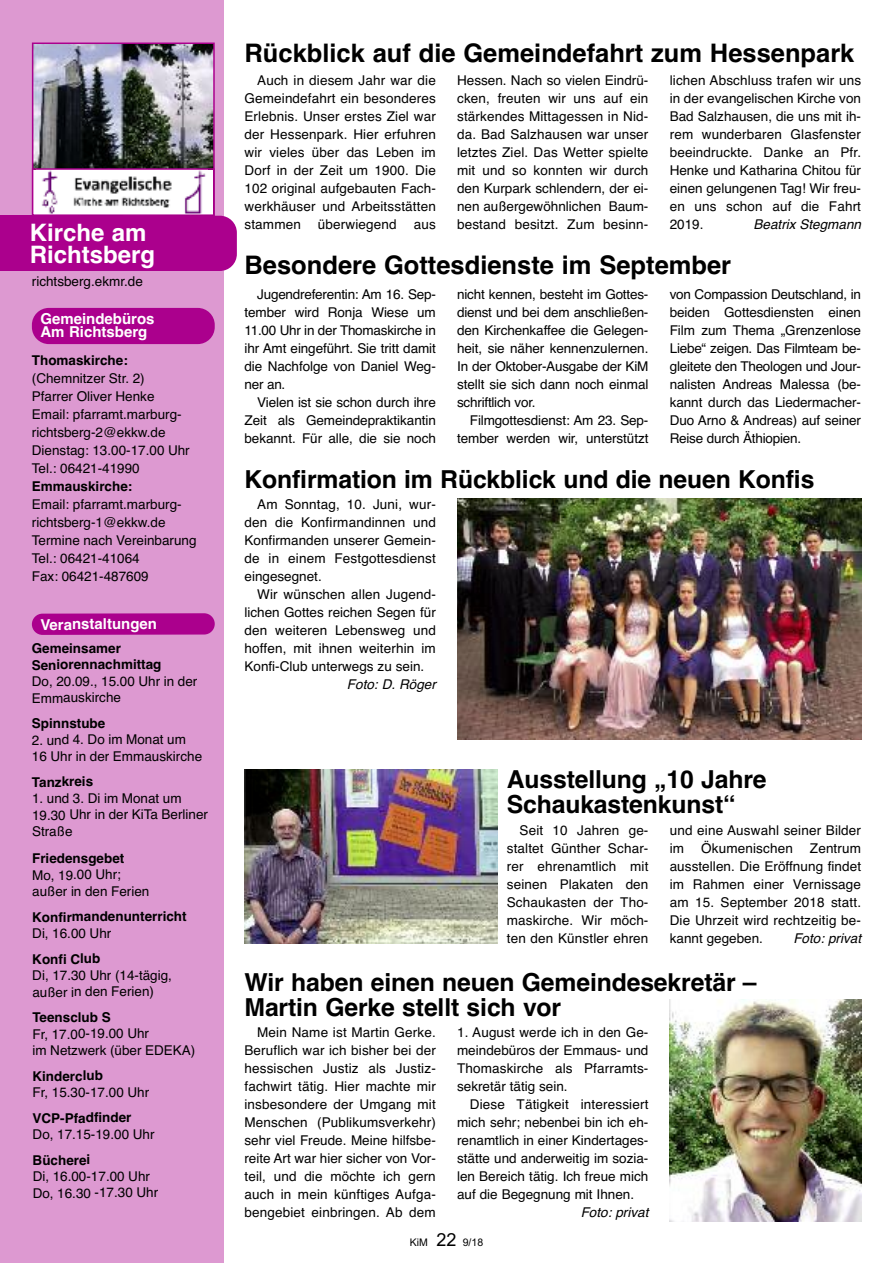
<style>
.page{position:relative;width:893px;height:1263px;background:#fff}
.page>*{position:absolute;margin:0;border:0;box-sizing:border-box;transform-origin:0 0}
.t1{font:700 25.5px "Helvetica";color:#000}
.t2{font:700 24.75px/25.5px "Helvetica";letter-spacing:-.005em;color:#000}
.t3{font:700 24px/22.5px "Helvetica";color:#fff}
.t4{font:700 15px/13.5px "Helvetica";color:#fff}
.t5{font:13.5px/18px "Helvetica";color:#000;text-align:justify}
.t6{font:700 13.5px/16.5px "Helvetica";letter-spacing:-.005em;color:#000}
.t7{font:italic 13.5px "Helvetica";color:#000}
.t8{font:10.5px "Arial";color:#000}
.s1{font-size:18px}
</style>
<div class="page">
<div style="left:0;top:0;width:223px;height:1263px;background:#dd99d1"></div>
<img style="left:35px;top:46px;width:177px;height:122px">
<div style="left:32px;top:43px;width:183px;height:197px;border:2px solid #ab008d"></div>
<div style="left:33px;top:170px;width:180px;height:44px;background:#fff"></div>
<img style="left:41px;top:171px;width:165px;height:42px">
<div style="left:32px;top:168px;width:183px;height:48px;border:2px solid #ab008d"></div>
<div style="left:78px;top:216px;width:159px;height:55px;background:#ab008d"></div>
<div style="left:32px;top:613px;width:183px;height:22px;background:#ab008d;border-radius:11px"></div>
<div style="left:0;top:216px;width:78px;height:55px;background:#ab008d"></div>
<div style="left:32px;top:308px;width:183px;height:36px;background:#ab008d;border-radius:17px"></div>
<img style="left:244px;top:769px;width:254px;height:175px">
<img style="left:670px;top:1000px;width:191px;height:222px">
<img style="left:457px;top:498px;width:404px;height:242px">
<h3 class="t3" style="left:30px;top:221px;width:127px">Kirche am<br>Richtsberg</h3>
<p class="t5" style="left:32px;top:272px;width:113px">richtsberg.ekmr.de</p>
<p class="t4" style="left:40px;top:312px;width:116px">Gemeindebüros<br>Am Richtsberg</p>
<p class="t6" style="left:32px;top:352px;width:98px">Thomaskirche:</p>
<p class="t5" style="left:32px;top:369px;width:159px;text-align:left">(Chemnitzer Str. 2)<br>Pfarrer Oliver Henke<br>Email: pfarramt.marburg&shy;richtsberg-2@ekkw.de<br>Dienstag: 13.00-17.00 Uhr<br>Tel.: 06421-41990</p>
<p class="t6" style="left:32px;top:478px;width:102px">Emmauskirche:</p>
<p class="t5" style="left:32px;top:495px;width:166px;text-align:left">Email: pfarramt.marburg&shy;richtsberg-1@ekkw.de<br>Termine nach Vereinbarung<br>Tel.: 06421-41064<br>Fax: 06421-487609</p>
<p class="t4" style="left:40px;top:617px;width:118px">Veranstaltungen</p>
<p class="t6" style="left:32px;top:640px;width:131px">Gemeinsamer<br>Seniorennachmittag</p>
<p class="t5" style="left:32px;top:673px;width:167px;line-height:16.5px">Do, 20.09., 15.00 Uhr in der<br>Emmauskirche</p>
<p class="t6" style="left:32px;top:715px;width:75px">Spinnstube</p>
<p class="t5" style="left:32px;top:731px;width:172px;line-height:16.5px">2. und 4. Do im Monat um<br>16 Uhr in der Emmauskirche</p>
<p class="t6" style="left:32px;top:773px;width:63px">Tanzkreis</p>
<p class="t5" style="left:32px;top:790px;width:178px;line-height:16.5px;text-align:left">1. und 3. Di im Monat um<br>19.30 Uhr in der KiTa Berliner<br>Straße</p>
<p class="t6" style="left:32px;top:850px;width:94px">Friedensgebet</p>
<p class="t5" style="left:32px;top:866px;width:119px;line-height:16.5px">Mo, 19.00 Uhr; außer in den Ferien</p>
<p class="t6" style="left:32px;top:908px;width:156px">Konfirmandenunterricht</p>
<p class="t5" style="left:32px;top:924px;width:81px">Di, 16.00 Uhr</p>
<p class="t6" style="left:32px;top:950px;width:70px">Konfi Club</p>
<p class="t5" style="left:32px;top:967px;width:141px;line-height:16.5px">Di, 17.30 Uhr (14-tägig, außer in den Ferien)</p>
<p class="t6" style="left:32px;top:1009px;width:80px">Teensclub S</p>
<p class="t5" style="left:32px;top:1025px;width:164px;line-height:16.5px">Fr, 17.00-19.00 Uhr<br>im Netzwerk (über EDEKA)</p>
<p class="t6" style="left:32px;top:1067px;width:72px">Kinderclub</p>
<p class="t5" style="left:33px;top:1083px;width:118px">Fr, 15.30-17.00 Uhr</p>
<p class="t6" style="left:33px;top:1109px;width:101px">VCP-Pfadfinder</p>
<p class="t5" style="left:33px;top:1125px;width:123px">Do, 17.15-19.00 Uhr</p>
<p class="t6" style="left:33px;top:1151px;width:59px">Bücherei</p>
<p class="t5" style="left:33px;top:1168px;width:127px;line-height:16.5px">Di, 16.00-17.00 Uhr<br>Do, 16.30 -17.30 Uhr</p>
<h1 class="t1" style="left:244px;top:38px;width:611px">Rückblick auf die Gemeindefahrt zum Hessenpark</h1>
<p class="t5" style="left:244px;top:71px;width:193px;text-indent:13px">Auch in diesem Jahr war die Gemeindefahrt ein besonderes Erlebnis. Unser erstes Ziel war der Hessenpark. Hier erfuhren wir vieles über das Leben im Dorf in der Zeit um 1900. Die 102 original aufgebauten Fach&shy;werkhäuser und Arbeitsstätten stammen</p>
<p class="t5" style="left:318px;top:215px;width:80px">überwiegend</p>
<p class="t5" style="left:414px;top:215px;width:24px">aus</p>
<p class="t5" style="left:457px;top:71px;width:193px">Hessen. Nach so vielen Eindrü&shy;cken, freuten wir uns auf ein stärkendes Mittagessen in Nid&shy;da. Bad Salzhausen war unser letztes Ziel. Das Wetter spielte mit und so konnten wir durch den Kurpark schlendern, der ei&shy;nen außergewöhnlichen Baum&shy;bestand besitzt. Zum besinn-</p>
<p class="t5" style="left:670px;top:71px;width:193px">lichen Abschluss trafen wir uns in der evangelischen Kirche von Bad Salzhausen, die uns mit ih&shy;rem wunderbaren Glasfenster beeindruckte. Danke an Pfr.<br>Henke und Katharina Chitou für einen gelungenen Tag! Wir freu&shy;en uns schon auf die Fahrt 2019.</p>
<p class="t7" style="left:754px;top:216px;width:109px">Beatrix Stegmann</p>
<h1 class="t1" style="left:244px;top:251px;width:488px">Besondere Gottesdienste im September</h1>
<p class="t5" style="left:244px;top:285px;width:193px;text-indent:13px">Jugendreferentin: Am 16. Sep&shy;tember wird Ronja Wiese um 11.00 Uhr in der Thomaskirche in ihr Amt eingeführt. Sie tritt damit die Nachfolge von Daniel Weg&shy;ner an.</p>
<p class="t5" style="left:244px;top:393px;width:193px;text-indent:13px">Vielen ist sie schon durch ihre Zeit als Gemeindepraktikantin bekannt. Für alle, die sie noch</p>
<p class="t5" style="left:457px;top:285px;width:193px">nicht kennen, besteht im Gottes&shy;dienst und bei dem anschließen&shy;den Kirchenkaffee die Gelegen&shy;heit, sie näher kennenzulernen.<br>In der Oktober-Ausgabe der KiM stellt sie sich dann noch einmal schriftlich vor.</p>
<p class="t5" style="left:457px;top:411px;width:193px;text-align:right">Filmgottesdienst: Am 23. Sep&shy;tember werden wir, unterstützt</p>
<p class="t5" style="left:670px;top:285px;width:193px">von Compassion Deutschland, in beiden Gottesdiensten einen Film zum Thema „Grenzenlose Liebe“ zeigen. Das Filmteam be&shy;gleitete den Theologen und Jour&shy;nalisten Andreas Malessa (be&shy;kannt durch das Liedermacher-Duo Arno &amp; Andreas) auf seiner Reise durch Äthiopien.</p>
<h2 class="t2" style="left:244px;top:466px;width:571px">Konfirmation im Rückblick und die neuen Konfis</h2>
<p class="t5" style="left:244px;top:495px;width:193px;text-indent:13px">Am Sonntag, 10. Juni, wur&shy;den die Konfirmandinnen und Konfirmanden unserer Gemein&shy;de in einem Festgottesdienst eingesegnet.</p>
<p class="t5" style="left:244px;top:585px;width:193px;text-indent:13px">Wir wünschen allen Jugend&shy;lichen Gottes reichen Segen für den weiteren Lebensweg und hoffen, mit ihnen weiterhin im Konfi-Club unterwegs zu sein.</p>
<p class="t7" style="left:347px;top:676px;width:90px">Foto: D. Röger</p>
<h2 class="t2" style="left:507px;top:767px;width:261px">Ausstellung „10 Jahre<br>Schaukastenkunst“</h2>
<p class="t5" style="left:507px;top:821px;width:143px;text-indent:13px">Seit 10 Jahren ge&shy;staltet Günther Schar&shy;rer ehrenamtlich mit seinen Plakaten den Schaukasten der Tho&shy;maskirche. Wir möch&shy;ten den Künstler ehren</p>
<p class="t5" style="left:670px;top:821px;width:193px">und eine Auswahl seiner Bilder im</p>
<p class="t5" style="left:701px;top:839px;width:93px">Ökumenischen</p>
<p class="t5" style="left:670px;top:839px;width:193px;text-indent:140px">Zentrum ausstellen. Die Eröffnung findet im Rahmen einer Vernissage am 15. September 2018 statt.<br>Die Uhrzeit wird rechtzeitig be&shy;kannt gegeben.</p>
<p class="t7" style="left:793px;top:930px;width:69px">Foto: privat</p>
<h2 class="t2" style="left:244px;top:969px;width:514px">Wir haben einen neuen Gemeindesekretär –<br>Martin Gerke stellt sich vor</h2>
<p class="t5" style="left:244px;top:1023px;width:193px;text-indent:13px">Mein Name ist Martin Gerke.<br>Beruflich war ich bisher bei der hessischen Justiz als Justiz&shy;fachwirt tätig. Hier machte mir insbesondere der Umgang mit Menschen (Publikumsverkehr) sehr viel Freude. Meine hilfsbe&shy;reite Art war hier sicher von Vor&shy;teil, und die möchte ich gern auch in mein künftiges Aufga&shy;bengebiet einbringen. Ab dem</p>
<p class="t5" style="left:457px;top:1023px;width:193px">1. August werde ich in den Ge&shy;meindebüros der Emmaus- und Thomaskirche als Pfarramts&shy;sekretär tätig sein.</p>
<p class="t5" style="left:457px;top:1095px;width:193px;text-indent:13px">Diese Tätigkeit interessiert mich sehr; nebenbei bin ich eh&shy;renamtlich in einer Kindertages&shy;stätte und anderweitig im sozia&shy;len Bereich tätig. Ich freue mich auf die Begegnung mit Ihnen.</p>
<p class="t7" style="left:581px;top:1204px;width:69px">Foto: privat</p>
<p class="t8" style="left:410px;top:1236px;width:75px">KiM <span class="s1">22</span> 9/18</p>
</div>
